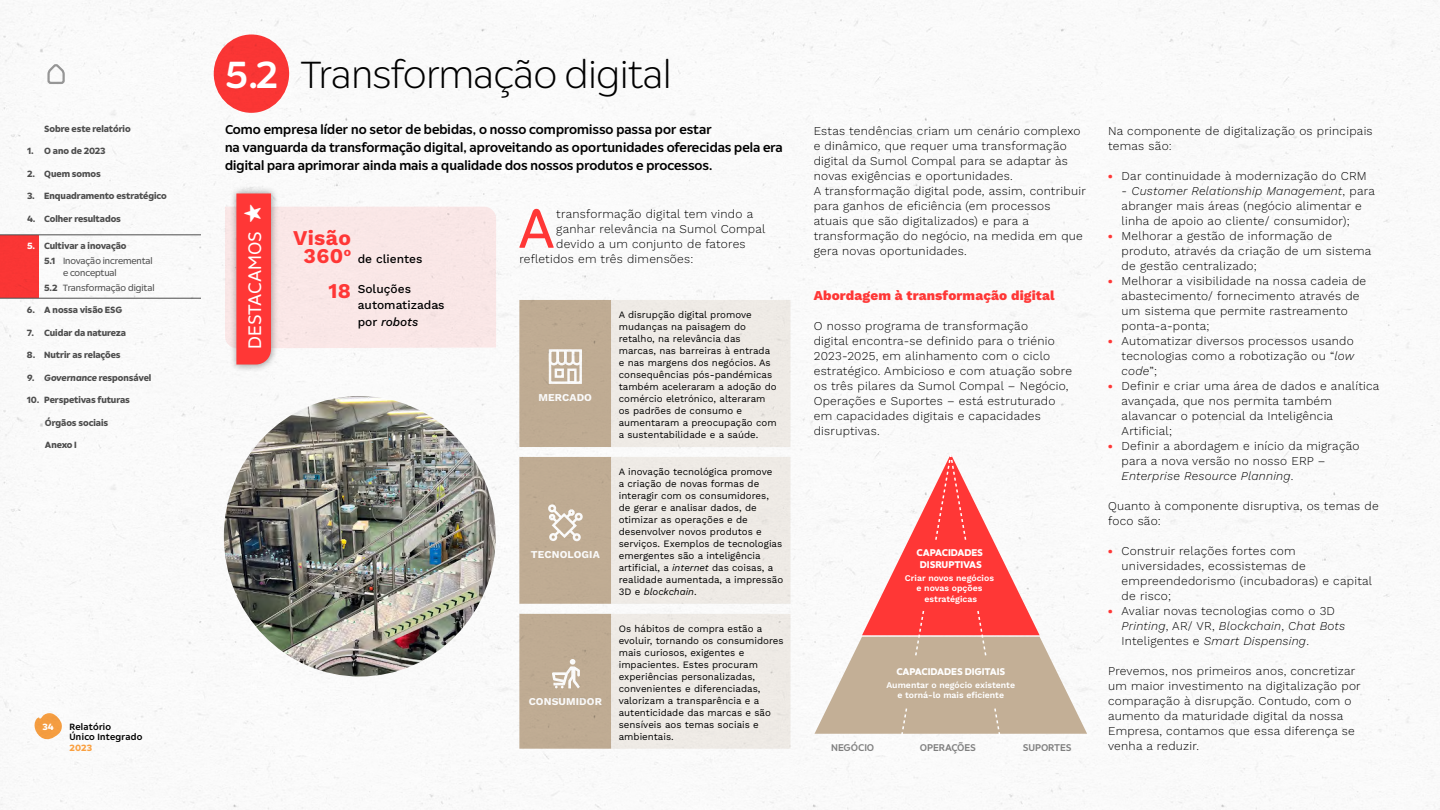
<style>
.page{position:relative;width:1440px;height:810px;background:#fff}
.page>*{position:absolute;margin:0;border:0;box-sizing:border-box;transform-origin:0 0}
.t1{font:54.82px "Sumol Compal Type";color:#ff3736}
.t2{font:100 37.5px "Sumol Compal Type";letter-spacing:-.015em;color:#000}
.t3{font:700 21px/18px "Work Sans";letter-spacing:.02em;color:#ff3736;text-align:center}
.t4{font:18px "Sumol Compal Type";letter-spacing:-.005em;color:#fff}
.t5{font:800 13.5px "Work Sans";letter-spacing:.01em;color:#ff3736}
.t6{font:500 12.75px/18px "Sumol Compal Type";color:#000}
.t7{font:300 12px/15px "Work Sans";letter-spacing:.02em;color:#000}
.t8{font:500 12px/16.5px "Work Sans";color:#000}
.t9{font:700 10.5px "Work Sans";letter-spacing:.01em;color:#fff}
.t10{font:9.75px/12px "Work Sans";color:#000}
.t11{font:700 9.75px/11.8px "Sumol Compal Type";letter-spacing:-.015em;color:#fff;text-align:center}
.t12{font:500 9.75px "Sumol Compal Type";letter-spacing:-.015em;color:#808080}
.t13{font:700 9px/15.8px "Sumol Compal Type";letter-spacing:-.01em;color:#4d4d4d}
.t14{font:9px/15px "Sumol Compal Type";letter-spacing:-.02em;color:#4d4d4d}
.t15{font:italic 700 9px "Sumol Compal Type";letter-spacing:-.01em;color:#4d4d4d}
.t16{font:500 9px/10.5px "Sumol Compal Type";letter-spacing:.03em;color:#000}
.t17{font:700 9px "Sumol Compal Type";color:#faa040}
.t18{font:700 9px "Sumol Compal Type";color:#fff}
.t19{font:600 8.77px/10.5px "Work Sans";color:#fff;text-align:center}
.s1{color:#fff}
.s2{font-weight:400}
.s3{font-weight:700}
.s4{font-style:normal}
.s5{font-weight:500;color:#fff}
.s6{font-weight:700;font-size:21px;color:#ff3736}
.s7{font-style:italic}
.s8{font-weight:900;font-size:10.5px;color:#ff3736}
</style>
<div class="page">
<img style="left:0;top:0;width:1440px;height:810px">
<div style="left:214px;top:34px;width:75px;height:79px;background:#ff3736;border-radius:50%"></div>
<div style="left:229px;top:186px;width:50px;height:186px;background:#000;opacity:.4"></div>
<svg style="left:519px;top:300px;width:271px;height:449px;background:#dfd7cc"></svg>
<img style="left:224px;top:396px;width:272px;height:280px">
<svg style="left:815px;top:452px;width:272px;height:287px"></svg>
<div style="left:0;top:236px;width:38px;height:62px;background:#ff3736"></div>
<hr style="left:0;top:235px;width:201px;height:1px;background:#4d4d4d">
<hr style="left:0;top:298px;width:201px;height:1px;background:#4d4d4d">
<svg style="left:34px;top:713px;width:28px;height:33px"></svg>
<svg style="left:46px;top:62px;width:20px;height:23px"></svg>
<svg style="left:225px;top:194px;width:271px;height:170px;background:#f8d1d1"></svg>
<p class="t13" style="left:44px;top:120px;width:88px">Sobre este relatório</p>
<p class="t13" style="left:27px;top:143px;width:80px">1. O ano de 2023</p>
<p class="t13" style="left:27px;top:165px;width:75px">2. Quem somos</p>
<p class="t13" style="left:27px;top:188px;width:141px">3. Enquadramento estratégico</p>
<p class="t13" style="left:27px;top:210px;width:96px">4. Colher resultados</p>
<p class="t13" style="left:44px;top:237px;width:110px;text-indent:-17px"><span class="s1">5.</span> Cultivar a inovação<br>5.1 <span class="s2">Inovação incremental</span></p>
<p class="t14" style="left:44px;top:265px;width:112px;text-indent:19px">e conceptual<br><span class="s3">5.2</span> Transformação digital</p>
<p class="t13" style="left:27px;top:302px;width:97px">6. A nossa visão ESG</p>
<p class="t13" style="left:27px;top:324px;width:101px">7. Cuidar da natureza</p>
<p class="t13" style="left:27px;top:347px;width:95px">8. Nutrir as relações</p>
<p class="t15" style="left:27px;top:371px;width:126px">9. Governance <span class="s4">responsável</span></p>
<p class="t13" style="left:27px;top:392px;width:105px">10. Perspetivas futuras</p>
<p class="t13" style="left:45px;top:414px;width:65px">Órgãos sociais</p>
<p class="t13" style="left:45px;top:437px;width:33px">Anexo I</p>
<p class="t18" style="left:43px;top:720px;width:13px">34</p>
<p class="t16" style="left:69px;top:721px;width:75px">Relatório<br>Único Integrado</p>
<p class="t17" style="left:69px;top:741px;width:24px">2023</p>
<h2 class="t2" style="left:225px;top:50px;width:448px"><span class="s5">5.2</span> Transformação digital</h2>
<p class="t6" style="left:225px;top:120px;width:559px">Como empresa líder no setor de bebidas, o nosso compromisso passa por estar<br>na vanguarda da transformação digital, aproveitando as oportunidades oferecidas pela era digital para aprimorar ainda mais a qualidade dos nossos produtos e processos.</p>
<h3 class="t4" style="left:243px;top:349px;width:120px;rotate:-90deg">DESTACAMOS</h3>
<h3 class="t3" style="left:293px;top:228px;width:59px">Visão<br>360<sup>o</sup></h3>
<p class="t8" style="left:358px;top:250px;width:66px">de clientes</p>
<p class="t8" style="left:358px;top:280px;width:88px;text-indent:-29px"><span class="s6">18</span> Soluções automatizadas por <span class="s7">robots</span></p>
<h1 class="t1" style="left:518px;top:191px;width:39px">A</h1>
<p class="t7" style="left:556px;top:206px;width:198px">transformação digital tem vindo a</p>
<p class="t7" style="left:556px;top:221px;width:211px">ganhar relevância na Sumol Compal</p>
<p class="t7" style="left:556px;top:236px;width:191px">devido a um conjunto de fatores</p>
<p class="t7" style="left:519px;top:251px;width:176px">refletidos em três dimensões:</p>
<p class="t9" style="left:539px;top:389px;width:55px">MERCADO</p>
<p class="t9" style="left:531px;top:546px;width:70px">TECNOLOGIA</p>
<p class="t9" style="left:529px;top:694px;width:75px">CONSUMIDOR</p>
<p class="t10" style="left:619px;top:308px;width:160px">A disrupção digital promove mudanças na paisagem do retalho, na relevância das marcas, nas barreiras à entrada e nas margens dos negócios. As consequências pós-pandémicas também aceleraram a adoção do comércio eletrónico, alteraram os padrões de consumo e aumentaram a preocupação com a sustentabilidade e a saúde.</p>
<p class="t10" style="left:619px;top:465px;width:166px">A inovação tecnológica promove<br>a criação de novas formas de interagir com os consumidores,<br>de gerar e analisar dados, de otimizar as operações e de desenvolver novos produtos e serviços. Exemplos de tecnologias emergentes são a inteligência artificial, a <span class="s7">internet</span> das coisas, a realidade aumentada, a impressão<br>3D e <span class="s7">blockchain</span>.</p>
<p class="t10" style="left:619px;top:622px;width:166px">Os hábitos de compra estão a evoluir, tornando os consumidores mais curiosos, exigentes e impacientes. Estes procuram experiências personalizadas, convenientes e diferenciadas, valorizam a transparência e a autenticidade das marcas e são sensíveis aos temas sociais e ambientais.</p>
<p class="t7" style="left:814px;top:123px;width:274px">Estas tendências criam um cenário complexo e dinâmico, que requer uma transformação digital da Sumol Compal para se adaptar às novas exigências e oportunidades.<br>A transformação digital pode, assim, contribuir para ganhos de eficiência (em processos atuais que são digitalizados) e para a transformação do negócio, na medida em que gera novas oportunidades.</p>
<p class="t5" style="left:814px;top:285px;width:242px">Abordagem à transformação digital</p>
<p class="t7" style="left:814px;top:318px;width:260px">O nosso programa de transformação<br>digital encontra-se definido para o triénio 2023-2025, em alinhamento com o ciclo estratégico. Ambicioso e com atuação sobre os três pilares da Sumol Compal – Negócio, Operações e Suportes – está estruturado em capacidades digitais e capacidades disruptivas.</p>
<p class="t11" style="left:917px;top:547px;width:68px">CAPACIDADES<br>DISRUPTIVAS</p>
<p class="t19" style="left:905px;top:572px;width:91px">Criar novos negócios e novas opções estratégicas</p>
<p class="t11" style="left:896px;top:666px;width:110px">CAPACIDADES DIGITAIS</p>
<p class="t19" style="left:887px;top:679px;width:130px">Aumentar o negócio existente e torná-lo mais eficiente</p>
<p class="t7" style="left:1108px;top:123px;width:266px">Na componente de digitalização os principais temas são:</p>
<p class="t7" style="left:1108px;top:168px;width:260px"><span class="s8">•</span> Dar continuidade à modernização do CRM</p>
<p class="t7" style="left:1122px;top:183px;width:255px">- <span class="s7">Customer Relationship Management</span>, para abranger mais áreas (negócio alimentar e linha de apoio ao cliente/ consumidor);</p>
<p class="t7" style="left:1122px;top:228px;width:251px;text-indent:-14px"><span class="s8">•</span> Melhorar a gestão de informação de produto, através da criação de um sistema de gestão centralizado;</p>
<p class="t7" style="left:1122px;top:273px;width:246px;text-indent:-14px"><span class="s8">•</span> Melhorar a visibilidade na nossa cadeia de abastecimento/ fornecimento através de um sistema que permite rastreamento ponta-a-ponta;</p>
<p class="t7" style="left:1122px;top:333px;width:234px;text-align:justify;text-indent:-14px"><span class="s8">•</span> Automatizar diversos processos usando tecnologias como a robotização ou “<span class="s7">low code</span>”;</p>
<p class="t7" style="left:1122px;top:378px;width:259px;text-indent:-14px"><span class="s8">•</span> Definir e criar uma área de dados e analítica avançada, que nos permita também alavancar o potencial da Inteligência<br>Artificial;</p>
<p class="t7" style="left:1122px;top:438px;width:239px;text-indent:-14px"><span class="s8">•</span> Definir a abordagem e início da migração para a nova versão no nosso ERP –<br><span class="s7">Enterprise Resource Planning</span>.</p>
<p class="t7" style="left:1108px;top:498px;width:272px">Quanto à componente disruptiva, os temas de foco são:</p>
<p class="t7" style="left:1122px;top:543px;width:252px;text-indent:-14px"><span class="s8">•</span> Construir relações fortes com universidades, ecossistemas de empreendedorismo (incubadoras) e capital de risco;</p>
<p class="t7" style="left:1122px;top:603px;width:225px;text-indent:-14px"><span class="s8">•</span> Avaliar novas tecnologias como o 3D<br><span class="s7">Printing</span>, AR/ VR, <span class="s7">Blockchain</span>, <span class="s7">Chat Bots<br></span>Inteligentes e <span class="s7">Smart Dispensing</span>.</p>
<p class="t7" style="left:1108px;top:663px;width:254px">Prevemos, nos primeiros anos, concretizar um maior investimento na digitalização por comparação à disrupção. Contudo, com o aumento da maturidade digital da nossa Empresa, contamos que essa diferença se</p>
<p class="t12" style="left:831px;top:740px;width:45px">NEGÓCIO</p>
<p class="t12" style="left:920px;top:740px;width:58px">OPERAÇÕES</p>
<p class="t12" style="left:1023px;top:740px;width:50px">SUPORTES</p>
<p class="t7" style="left:1108px;top:738px;width:92px">venha a reduzir.</p>
</div>
